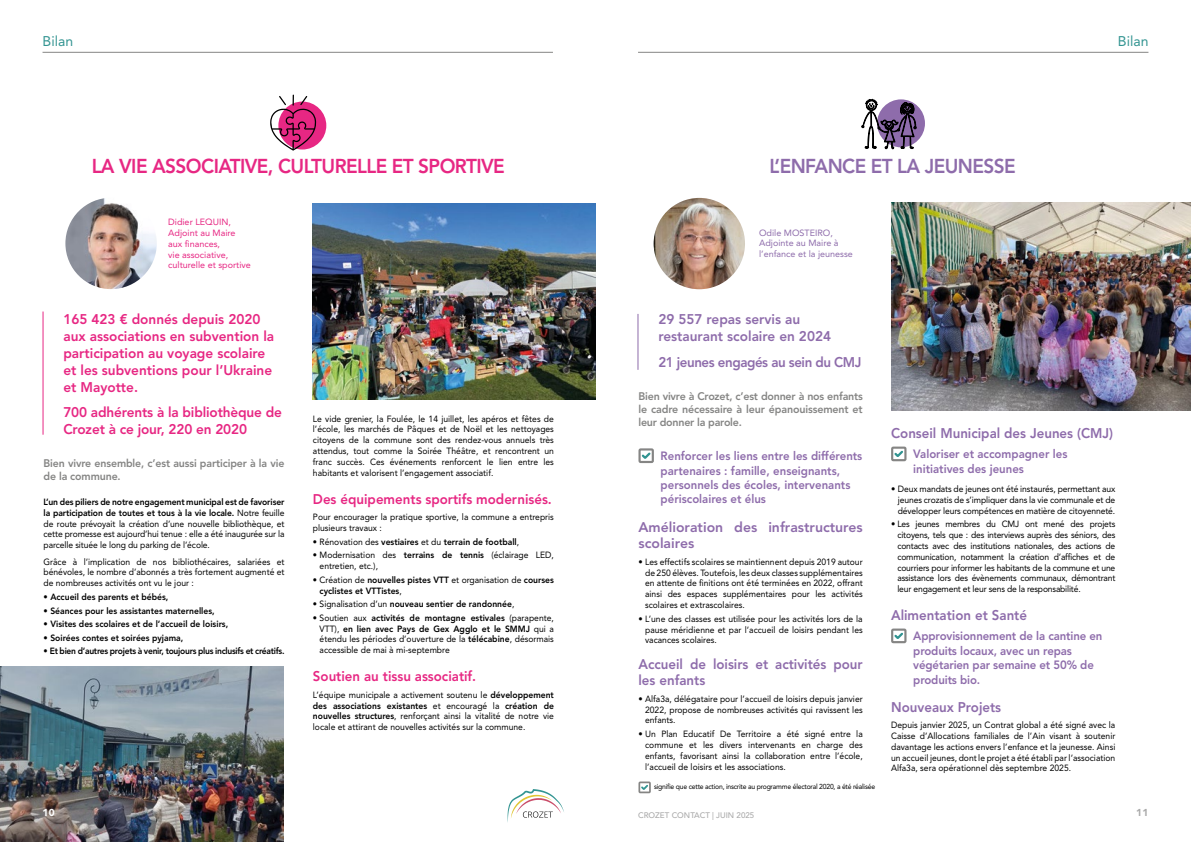
<style>
.page{position:relative;width:1191px;height:842px;background:#fff}
.page>*{position:absolute;margin:0;border:0;box-sizing:border-box;transform-origin:0 0}
.t1{font:800 20px "Avenir LT Std";letter-spacing:-.03em;color:#e72783;scale:.95 1}
.t2{font:800 20px "Avenir LT Std";letter-spacing:-.03em;color:#8e6cab;scale:.95 1}
.t3{font:800 14px/16.8px "Avenir LT Std";color:#e72783}
.t4{font:800 14px/16.8px "Avenir LT Std";color:#8e6cab;scale:.95 1}
.t5{font:800 14px/16.8px "Avenir LT Std";color:#8e6cab}
.t6{font:800 14px "Avenir LT Std";color:#e72783;scale:.95 1}
.t7{font:800 14px "Avenir LT Std";letter-spacing:-.03em;color:#8e6cab;scale:.95 1}
.t8{font:14px "Avenir LT Std";color:#329491}
.t9{font:800 12px/14.4px "Avenir LT Std";color:#8e6cab;scale:.95 1}
.t10{font:800 11px/13.2px "Avenir LT Std";letter-spacing:-.01em;color:#858584;text-align:justify}
.t11{font:800 11px/13.2px "Avenir LT Std";letter-spacing:-.01em;color:#858584;scale:.96 1}
.t12{font:900 10px "Avenir LT Std";color:#aaa}
.t13{font:900 10px "Avenir LT Std";color:#fff}
.t14{font:9px/10.8px "Avenir LT Std";color:#000;text-align:justify;scale:.95 1}
.t15{font:800 9px/10.8px "Avenir LT Std";color:#000;scale:.95 1}
.t16{font:9px/10.8px "Avenir LT Std";color:#e72783}
.t17{font:800 9px "Avenir LT Std";letter-spacing:-.03em;color:#000;scale:.94 1}
.t18{font:9px/10.8px "Avenir LT Std";color:#8e6cab}
.t19{font:500 8px "Avenir LT Std";color:#aaa}
.t20{font:7.2px "Avenir LT Std";letter-spacing:-.03em;color:#000;scale:.95 1}
.s1{font-weight:800}
.s2{font-weight:400}
</style>
<div class="page">
<svg style="left:507px;top:789px;width:57px;height:33px"></svg>
<hr style="left:638px;top:52px;width:510px;height:1px;background:#858584">
<hr style="left:43px;top:52px;width:510px;height:1px;background:#858584">
<svg style="left:638px;top:448px;width:16px;height:15px"></svg>
<svg style="left:891px;top:447px;width:15px;height:14px"></svg>
<svg style="left:891px;top:628px;width:15px;height:15px"></svg>
<hr style="left:43px;top:311px;width:1px;height:124px;background:#e72783">
<hr style="left:637px;top:314px;width:1px;height:56px;background:#8e6cab">
<img style="left:653px;top:198px;width:92px;height:91px;border-radius:46px">
<svg style="left:638px;top:781px;width:13px;height:12px"></svg>
<div style="left:278px;top:102px;width:48px;height:48px;background:#e72783;border-radius:50%"></div>
<svg style="left:270px;top:95px;width:46px;height:56px"></svg>
<div style="left:877px;top:99px;width:48px;height:48px;background:#8e6cab;border-radius:50%"></div>
<svg style="left:861px;top:98px;width:56px;height:52px"></svg>
<img style="left:313px;top:203px;width:282px;height:197px">
<img style="left:0;top:666px;width:284px;height:176px">
<img style="left:891px;top:203px;width:300px;height:208px">
<img style="left:65px;top:198px;width:92px;height:91px;border-radius:46px">
<h2 class="t8" style="left:43px;top:33px;width:32px">Bilan</h2>
<h2 class="t8" style="left:1117px;top:33px;width:32px">Bilan</h2>
<h1 class="t1" style="left:92px;top:154px;width:436px">LA VIE ASSOCIATIVE, CULTURELLE ET SPORTIVE</h1>
<h1 class="t2" style="left:769px;top:154px;width:261px">L’ENFANCE ET LA JEUNESSE</h1>
<p class="t16" style="left:168px;top:217px;width:84px">Didier LEQUIN,<br>Adjoint au Maire aux finances,<br>vie associative, culturelle et sportive</p>
<p class="t18" style="left:759px;top:227px;width:95px">Odile MOSTEIRO,<br>Adjointe au Maire à l’enfance et la jeunesse</p>
<h2 class="t3" style="left:63px;top:311px;width:212px">165 423 € donnés depuis 2020 aux associations en subvention la participation au voyage scolaire et les subventions pour l’Ukraine et Mayotte.</h2>
<h2 class="t3" style="left:63px;top:404px;width:220px">700 adhérents à la bibliothèque de<br>Crozet à ce jour, 220 en 2020</h2>
<p class="t11" style="left:44px;top:456px;width:252px">Bien vivre ensemble, c’est aussi participer à la vie de la commune.</p>
<p class="t14" style="left:44px;top:496px;width:255px"><span class="s1">L’un des piliers de notre engagement municipal est de favoriser la participation de toutes et tous à la vie locale.</span> Notre feuille de route prévoyait la création d’une nouvelle bibliothèque, et cette promesse est aujourd’hui tenue : elle a été inaugurée sur la parcelle située le long du parking de l’école.</p>
<p class="t14" style="left:44px;top:556px;width:255px">Grâce à l’implication de nos bibliothécaires, salariées et bénévoles, le nombre d’abonnés a très fortement augmenté et de nombreuses activités ont vu le jour :</p>
<p class="t15" style="left:44px;top:591px;width:133px">• Accueil des parents et bébés,</p>
<p class="t15" style="left:44px;top:605px;width:182px">• Séances pour les assistantes maternelles,</p>
<p class="t15" style="left:44px;top:619px;width:196px">• Visites des scolaires et de l’accueil de loisirs,</p>
<p class="t15" style="left:44px;top:632px;width:149px">• Soirées contes et soirées pyjama,</p>
<p class="t17" style="left:44px;top:646px;width:258px">• Et bien d’autres projets à venir, toujours plus inclusifs et créatifs.</p>
<p class="t14" style="left:313px;top:413px;width:255px">Le vide grenier, la Foulée, le 14 juillet, les apéros et fêtes de l’école, les marchés de Pâques et de Noël et les nettoyages citoyens de la commune sont des rendez-vous annuels très attendus, tout comme la Soirée Théâtre, et rencontrent un franc succès. Ces événements renforcent le lien entre les habitants et valorisent l’engagement associatif.</p>
<h2 class="t6" style="left:313px;top:491px;width:253px">Des équipements sportifs modernisés.</h2>
<p class="t14" style="left:313px;top:512px;width:255px">Pour encourager la pratique sportive, la commune a entrepris plusieurs travaux :</p>
<p class="t15" style="left:313px;top:536px;width:219px"><span class="s2">• Rénovation des</span> vestiaires <span class="s2">et du</span> terrain de football<span class="s2">,</span></p>
<p class="t14" style="left:319px;top:550px;width:248px;text-indent:-7px">• Modernisation des <span class="s1">terrains de tennis</span> (éclairage LED, entretien, etc.),</p>
<p class="t15" style="left:319px;top:574px;width:248px;text-indent:-7px"><span class="s2">• Création de</span> nouvelles pistes VTT <span class="s2">et organisation de</span> courses cyclistes et VTTistes<span class="s2">,</span></p>
<p class="t15" style="left:313px;top:599px;width:214px"><span class="s2">• Signalisation d’un</span> nouveau sentier de randonnée<span class="s2">,</span></p>
<p class="t14" style="left:319px;top:612px;width:248px;text-indent:-7px">• Soutien aux <span class="s1">activités de montagne estivales</span> (parapente, VTT), <span class="s1">en lien avec Pays de Gex Agglo et le SMMJ</span> qui a étendu les périodes d’ouverture de la <span class="s1">télécabine</span>, désormais accessible de mai à mi-septembre</p>
<h2 class="t6" style="left:313px;top:668px;width:173px">Soutien au tissu associatif.</h2>
<p class="t14" style="left:313px;top:689px;width:255px">L’équipe municipale a activement soutenu le <span class="s1">développement des associations existantes</span> et encouragé la <span class="s1">création de nouvelles structures</span>, renforçant ainsi la vitalité de notre vie locale et attirant de nouvelles activités sur la commune.</p>
<p class="t13" style="left:43px;top:806px;width:14px">10</p>
<h2 class="t5" style="left:658px;top:311px;width:174px">29 557 repas servis au restaurant scolaire en 2024</h2>
<h2 class="t7" style="left:658px;top:353px;width:215px">21 jeunes engagés au sein du CMJ</h2>
<p class="t10" style="left:638px;top:389px;width:226px">Bien vivre à Crozet, c’est donner à nos enfants le cadre nécessaire à leur épanouissement et leur donner la parole.</p>
<h3 class="t9" style="left:660px;top:449px;width:214px">Renforcer les liens entre les différents partenaires : famille, enseignants, personnels des écoles, intervenants périscolaires et élus</h3>
<h2 class="t5" style="left:638px;top:518px;width:226px">Amélioration des infrastructures scolaires</h2>
<p class="t14" style="left:645px;top:556px;width:231px;text-indent:-7px">• Les effectifs scolaires se maintiennent depuis 2019 autour de 250 élèves. Toutefois, les deux classes supplémentaires en attente de finitions ont été terminées en 2022, offrant ainsi des espaces supplémentaires pour les activités scolaires et extrascolaires.</p>
<p class="t14" style="left:645px;top:613px;width:230px;text-indent:-7px">• L’une des classes est utilisée pour les activités lors de la pause méridienne et par l’accueil de loisirs pendant les vacances scolaires.</p>
<h2 class="t4" style="left:638px;top:655px;width:237px">Accueil de loisirs et activités pour les enfants</h2>
<p class="t14" style="left:645px;top:693px;width:230px;text-indent:-7px">• Alfa3a, délégataire pour l’accueil de loisirs depuis janvier 2022, propose de nombreuses activités qui ravissent les enfants.</p>
<p class="t14" style="left:645px;top:729px;width:230px;text-indent:-7px">• Un Plan Educatif De Territoire a été signé entre la commune et les divers intervenants en charge des enfants, favorisant ainsi la collaboration entre l’école, l’accueil de loisirs et les associations.</p>
<p class="t20" style="left:654px;top:782px;width:234px">signifie que cette action, inscrite au programme électoral 2020, a été réalisée</p>
<p class="t19" style="left:638px;top:810px;width:118px">CROZET CONTACT | JUIN 2025</p>
<h2 class="t4" style="left:891px;top:425px;width:235px">Conseil Municipal des Jeunes (CMJ)</h2>
<h3 class="t9" style="left:913px;top:447px;width:164px">Valoriser et accompagner les initiatives des jeunes</h3>
<p class="t14" style="left:897px;top:484px;width:230px;text-indent:-7px">• Deux mandats de jeunes ont été instaurés, permettant aux jeunes crozatis de s’impliquer dans la vie communale et de développer leurs compétences en matière de citoyenneté.</p>
<p class="t14" style="left:897px;top:519px;width:231px;text-indent:-6px">• Les jeunes membres du CMJ ont mené des projets citoyens, tels que : des interviews auprès des séniors, des contacts avec des institutions nationales, des actions de communication, notamment la création d’affiches et de courriers pour informer les habitants de la commune et une assistance lors des évènements communaux, démontrant leur engagement et leur sens de la responsabilité.</p>
<h2 class="t4" style="left:891px;top:607px;width:145px">Alimentation et Santé</h2>
<h3 class="t9" style="left:913px;top:629px;width:201px">Approvisionnement de la cantine en produits locaux, avec un repas végétarien par semaine et 50% de produits bio.</h3>
<h2 class="t4" style="left:891px;top:698px;width:117px">Nouveaux Projets</h2>
<p class="t14" style="left:891px;top:720px;width:238px">Depuis janvier 2025, un Contrat global a été signé avec la Caisse d’Allocations familiales de l’Ain visant à soutenir davantage les actions envers l’enfance et la jeunesse. Ainsi un accueil jeunes, dont le projet a été établi par l’association Alfa3a, sera opérationnel dès septembre 2025.</p>
<p class="t12" style="left:1136px;top:806px;width:14px">11</p>
</div>
